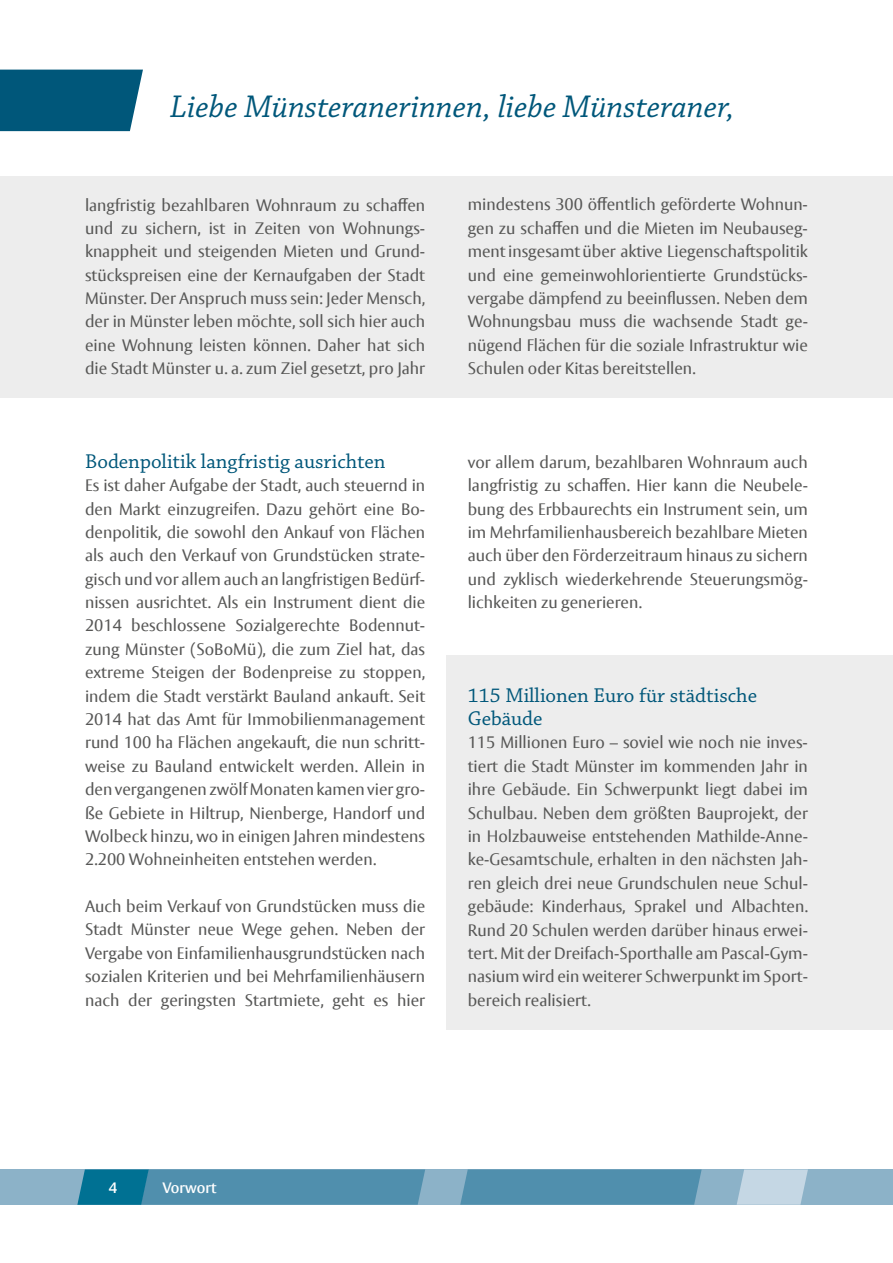
<style>
.page{position:relative;width:893px;height:1263px;background:#fff}
.page>*{position:absolute;margin:0;border:0;box-sizing:border-box;transform-origin:0 0}
.t1{font:italic 33px "Chaparral Pro";color:#00577a}
.t2{font:21px/23.4px "Chaparral Pro";color:#00577a}
.t3{font:16.5px/23.4px "Vesta Pro";color:#575756;text-align:justify}
.t4{font:600 15px "Vesta Pro";color:#fff}
</style>
<div class="page">
<div style="left:0;top:1169px;width:893px;height:36px;background:#8cb2c8"></div>
<svg style="left:737px;top:1169px;width:71px;height:36px;background:#bed2e0"></svg>
<svg style="left:460px;top:1169px;width:242px;height:36px;background:#5390ae"></svg>
<svg style="left:77px;top:1169px;width:348px;height:36px;background:#448ba9"></svg>
<div style="left:0;top:176px;width:893px;height:222px;background:#ededed"></div>
<div style="left:446px;top:655px;width:447px;height:374px;background:#ededed"></div>
<div style="left:0;top:70px;width:143px;height:61px;background:#00577a"></div>
<p class="t1" style="left:170px;top:88px;width:566px">Liebe Münsteranerinnen, liebe Münsteraner,</p>
<p class="t3" style="left:85px;top:193px;width:342px">langfristig bezahlbaren Wohnraum zu schaffen</p>
<p class="t3" style="left:85px;top:216px;width:342px">und zu sichern, ist in Zeiten von Wohnungs&shy;knappheit und steigenden Mieten und Grund&shy;stückspreisen eine der Kernaufgaben der Stadt Münster. Der Anspruch muss sein: Jeder Mensch, der in Münster leben möchte, soll sich hier auch eine Wohnung leisten können. Daher hat sich die Stadt Münster u. a. zum Ziel gesetzt, pro Jahr</p>
<p class="t2" style="left:85px;top:450px;width:302px">Bodenpolitik langfristig ausrichten</p>
<p class="t3" style="left:85px;top:473px;width:342px">Es ist daher Aufgabe der Stadt, auch steuernd in den Markt einzugreifen. Dazu gehört eine Bo&shy;denpolitik, die sowohl den Ankauf von Flächen als auch den Verkauf von Grundstücken strate&shy;gisch und vor allem auch an langfristigen Bedürf&shy;nissen ausrichtet. Als ein Instrument dient die 2014 beschlossene Sozialgerechte Bodennut&shy;zung Münster (SoBoMü), die zum Ziel hat, das extreme Steigen der Bodenpreise zu stoppen, indem die Stadt verstärkt Bauland ankauft. Seit 2014 hat das Amt für Immobilienmanagement rund 100 ha Flächen angekauft, die nun schritt&shy;weise zu Bauland entwickelt werden. Allein in den vergangenen zwölf Monaten kamen vier gro&shy;ße Gebiete in Hiltrup, Nienberge, Handorf und Wolbeck hinzu, wo in einigen Jahren mindestens</p>
<p class="t3" style="left:85px;top:848px;width:293px">2.200 Wohneinheiten entstehen werden.</p>
<p class="t3" style="left:85px;top:894px;width:342px">Auch beim Verkauf von Grundstücken muss die Stadt Münster neue Wege gehen. Neben der Vergabe von Einfamilienhausgrundstücken nach sozialen Kriterien und bei Mehrfamilienhäusern nach der geringsten Startmiete, geht es hier</p>
<p class="t3" style="left:468px;top:193px;width:342px">mindestens 300 öffentlich geförderte Wohnun&shy;gen zu schaffen und die Mieten im Neubauseg&shy;ment insgesamt über aktive Liegenschaftspolitik und eine gemeinwohlorientierte Grundstücks-</p>
<p class="t3" style="left:468px;top:286px;width:342px">vergabe dämpfend zu beeinflussen. Neben dem</p>
<p class="t3" style="left:468px;top:310px;width:342px">Wohnungsbau muss die wachsende Stadt ge&shy;nügend Flächen für die soziale Infrastruktur wie Schulen oder Kitas bereitstellen.</p>
<p class="t3" style="left:468px;top:450px;width:342px">vor allem darum, bezahlbaren Wohnraum auch langfristig zu schaffen. Hier kann die Neubele&shy;bung des Erbbaurechts ein Instrument sein, um im Mehrfamilienhausbereich bezahlbare Mieten auch über den Förderzeitraum hinaus zu sichern und zyklisch wiederkehrende Steuerungsmög&shy;lichkeiten zu generieren.</p>
<p class="t2" style="left:468px;top:684px;width:291px">115 Millionen Euro für städtische<br>Gebäude</p>
<p class="t3" style="left:468px;top:731px;width:342px">115 Millionen Euro – soviel wie noch nie inves&shy;tiert die Stadt Münster im kommenden Jahr in ihre Gebäude. Ein Schwerpunkt liegt dabei im Schulbau. Neben dem größten Bauprojekt, der in Holzbauweise entstehenden Mathilde-Anne&shy;ke-Gesamtschule, erhalten in den nächsten Jah&shy;ren gleich drei neue Grundschulen neue Schul&shy;gebäude: Kinderhaus, Sprakel und Albachten.<br>Rund 20 Schulen werden darüber hinaus erwei&shy;tert. Mit der Dreifach-Sporthalle am Pascal-Gym&shy;nasium wird ein weiterer Schwerpunkt im Sport&shy;bereich realisiert.</p>
<p class="t4" style="left:109px;top:1178px;width:10px">4</p>
<p class="t4" style="left:162px;top:1178px;width:56px">Vorwort</p>
</div>
